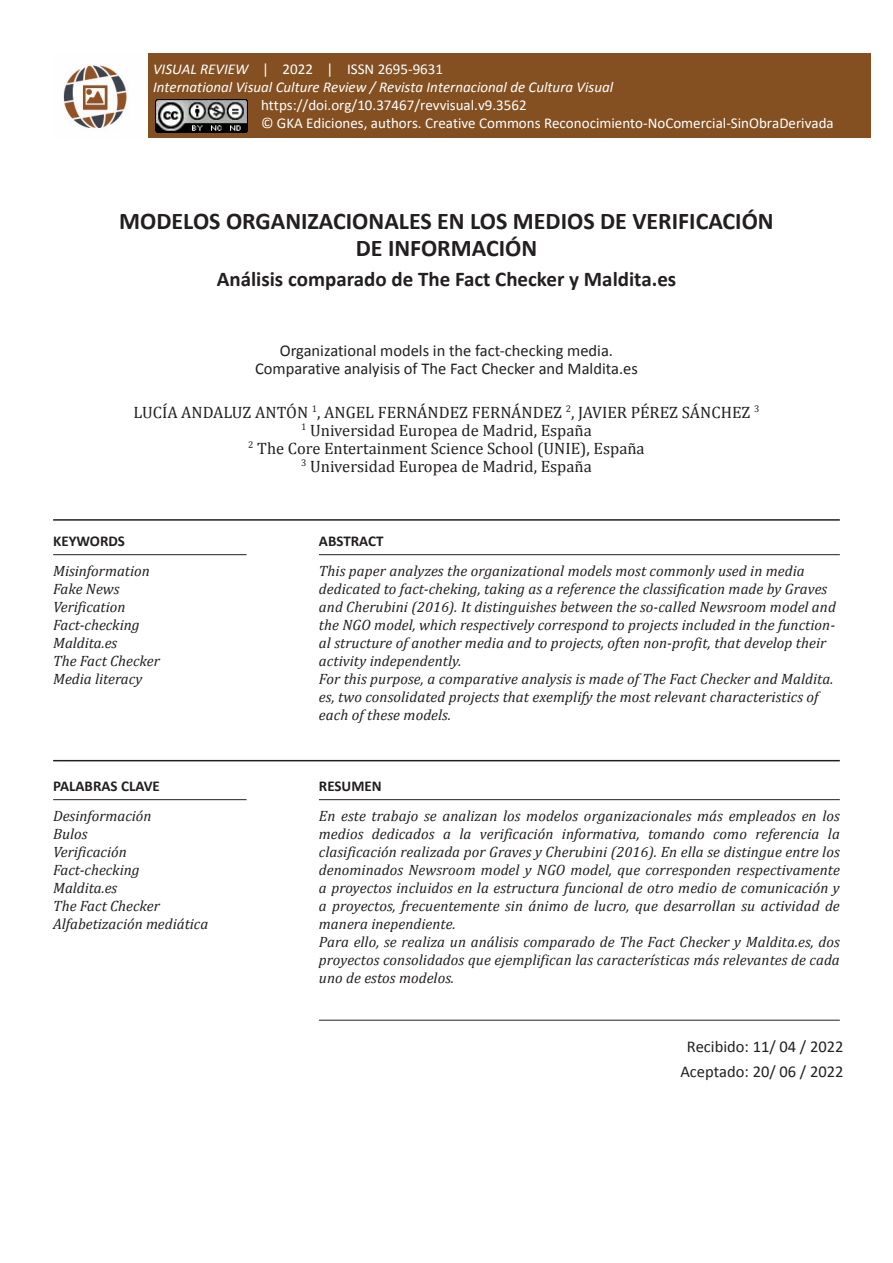
<style>
.page{position:relative;width:893px;height:1263px;background:#fff}
.page>*{position:absolute;margin:0;border:0;box-sizing:border-box;transform-origin:0 0}
.Titulo_Artículo{font:700 24px/27px "Calibri";color:#231f20;text-align:center}
.Subtitulo_Artículo{font:700 21px "Calibri";color:#231f20}
.Cita{font:16.5px "Cambria";color:#231f20}
.Titulo_Ingles{font:16.5px/18px "Calibri";color:#231f20;text-align:center}
.DATE-HOME{font:16.5px/24.6px "Calibri";color:#231f20;text-align:center}
.CONTENT-HOME{font:italic 15px/18px "Cambria";letter-spacing:.005em;color:#231f20;text-align:justify}
.t1{font:15px "Calibri";color:#fff}
.t2{font:italic 15px "Calibri";color:#fff}
.WORDS-HOME{font:700 15px "Calibri";color:#231f20}
.s1{font-style:italic}
</style>
<div class="page">
<hr style="left:53px;top:519px;width:787px;height:2px;background:#231f20">
<hr style="left:53px;top:760px;width:787px;height:1px;background:#231f20">
<hr style="left:53px;top:554px;width:194px;height:1px;background:#231f20">
<hr style="left:53px;top:799px;width:194px;height:1px;background:#231f20">
<hr style="left:319px;top:554px;width:521px;height:1px;background:#231f20">
<hr style="left:319px;top:799px;width:521px;height:1px;background:#231f20">
<hr style="left:319px;top:1020px;width:521px;height:1px;background:#231f20">
<img style="left:63px;top:64px;width:64px;height:66px">
<div style="left:148px;top:53px;width:722px;height:85px;background:#845022"></div>
<img style="left:156px;top:100px;width:91px;height:32px">
<p class="t1" style="left:153px;top:60px;width:292px"><span class="s1">VISUAL REVIEW</span> | 2022 | ISSN 2695-9631</p>
<p class="t2" style="left:153px;top:78px;width:462px">International Visual Culture Review / Revista Internacional de Cultura Visual</p>
<p class="t1" style="left:261px;top:96px;width:267px">https://doi.org/10.37467/revvisual.v9.3562</p>
<p class="t1" style="left:261px;top:113px;width:574px">© GKA Ediciones, authors. Creative Commons Reconocimiento-NoComercial-SinObraDerivada</p>
<p class="Titulo_Artículo" style="left:119px;top:206px;width:656px">MODELOS ORGANIZACIONALES EN LOS MEDIOS DE VERIFICACIÓN<br>DE INFORMACIÓN</p>
<p class="Subtitulo_Artículo" style="left:217px;top:265px;width:461px">Análisis comparado de The Fact Checker y Maldita.es</p>
<p class="Titulo_Ingles" style="left:255px;top:341px;width:384px">Organizational models in the fact-checking media.<br>Comparative analyisis of The Fact Checker and Maldita.es</p>
<p class="Cita" style="left:134px;top:402px;width:627px">LUCÍA ANDALUZ ANTÓN <sup>1</sup>, ANGEL FERNÁNDEZ FERNÁNDEZ <sup>2</sup>, JAVIER PÉREZ SÁNCHEZ <sup>3</sup></p>
<p class="Cita" style="left:301px;top:420px;width:292px"><sup>1</sup> Universidad Europea de Madrid, España</p>
<p class="Cita" style="left:248px;top:438px;width:398px"><sup>2</sup> The Core Entertainment Science School (UNIE), España</p>
<p class="Cita" style="left:301px;top:456px;width:292px"><sup>3</sup> Universidad Europea de Madrid, España</p>
<p class="WORDS-HOME" style="left:53px;top:530px;width:73px">KEYWORDS</p>
<p class="WORDS-HOME" style="left:319px;top:530px;width:66px">ABSTRACT</p>
<p class="CONTENT-HOME" style="left:53px;top:561px;width:98px">Misinformation</p>
<p class="CONTENT-HOME" style="left:53px;top:579px;width:68px">Fake News</p>
<p class="CONTENT-HOME" style="left:53px;top:597px;width:74px">Verification</p>
<p class="CONTENT-HOME" style="left:53px;top:615px;width:88px">Fact-checking</p>
<p class="CONTENT-HOME" style="left:53px;top:633px;width:66px">Maldita.es</p>
<p class="CONTENT-HOME" style="left:53px;top:651px;width:108px">The Fact Checker</p>
<p class="CONTENT-HOME" style="left:53px;top:669px;width:91px">Media literacy</p>
<p class="WORDS-HOME" style="left:53px;top:775px;width:108px">PALABRAS CLAVE</p>
<p class="CONTENT-HOME" style="left:53px;top:806px;width:100px">Desinformación</p>
<p class="CONTENT-HOME" style="left:53px;top:824px;width:36px">Bulos</p>
<p class="CONTENT-HOME" style="left:53px;top:842px;width:75px">Verificación</p>
<p class="CONTENT-HOME" style="left:53px;top:860px;width:88px">Fact-checking</p>
<p class="CONTENT-HOME" style="left:53px;top:878px;width:66px">Maldita.es</p>
<p class="CONTENT-HOME" style="left:53px;top:896px;width:108px">The Fact Checker</p>
<p class="CONTENT-HOME" style="left:53px;top:914px;width:157px">Alfabetización mediática</p>
<p class="CONTENT-HOME" style="left:319px;top:561px;width:518px;text-align:left">This paper analyzes the organizational models most commonly used in media dedicated to fact-cheking, taking as a reference the classification made by Graves and Cherubini (2016). It distinguishes between the so-called Newsroom model and the NGO model, which respectively correspond to projects included in the function&shy;al structure of another media and to projects, often non-profit, that develop their activity independently.<br>For this purpose, a comparative analysis is made of The Fact Checker and Maldita. es, two consolidated projects that exemplify the most relevant characteristics of each of these models.</p>
<p class="WORDS-HOME" style="left:319px;top:775px;width:64px">RESUMEN</p>
<p class="CONTENT-HOME" style="left:319px;top:806px;width:522px">En este trabajo se analizan los modelos organizacionales más empleados en los medios dedicados a la verificación informativa, tomando como referencia la clasificación realizada por Graves y Cherubini (2016). En ella se distingue entre los denominados Newsroom model y NGO model, que corresponden respectivamente a proyectos incluidos en la estructura funcional de otro medio de comunicación y a proyectos, frecuentemente sin ánimo de lucro, que desarrollan su actividad de manera inependiente.</p>
<p class="CONTENT-HOME" style="left:319px;top:932px;width:522px">Para ello, se realiza un análisis comparado de The Fact Checker y Maldita.es, dos proyectos consolidados que ejemplifican las características más relevantes de cada uno de estos modelos.</p>
<p class="DATE-HOME" style="left:680px;top:1034px;width:165px">Recibido: 11/ 04 / 2022<br>Aceptado: 20/ 06 / 2022</p>
</div>
